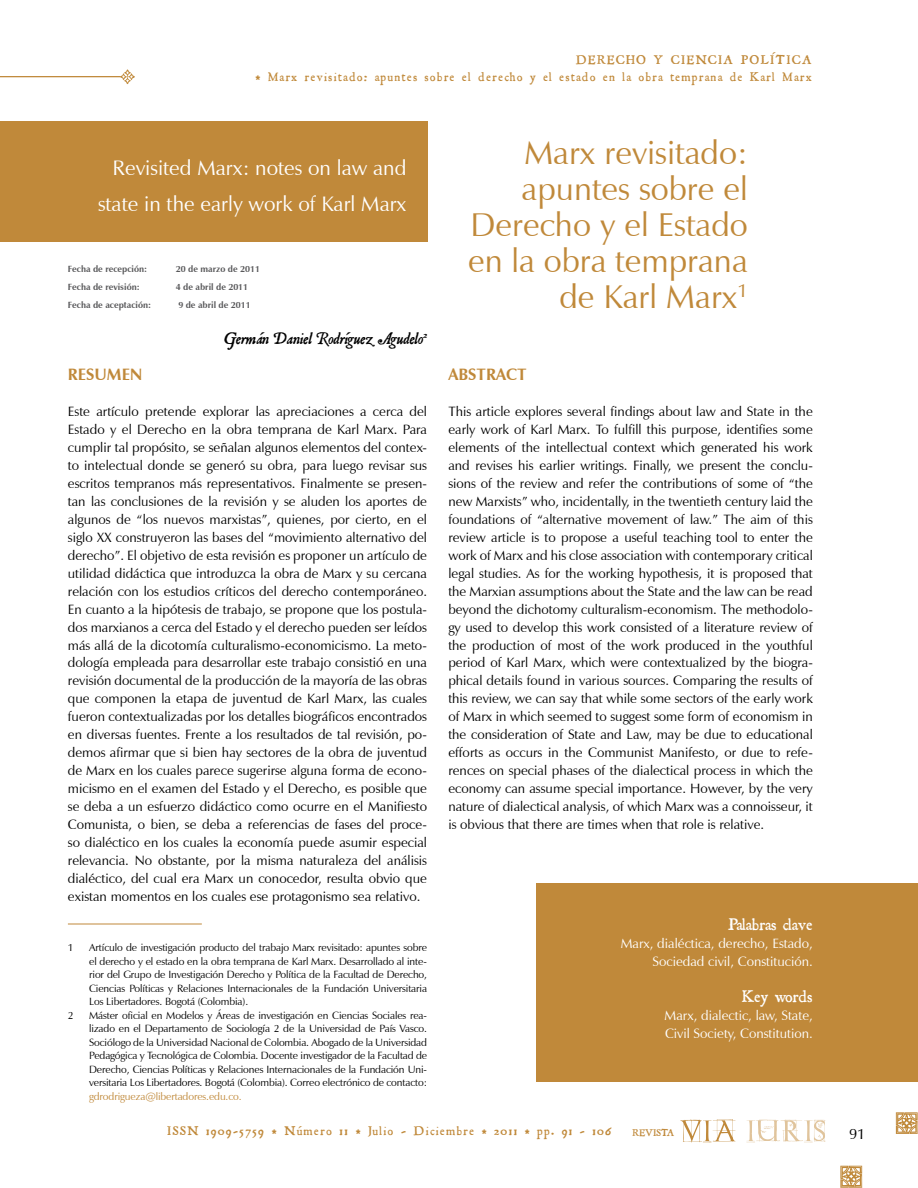
<style>
.page{position:relative;width:918px;height:1188px;background:#fff}
.page>*{position:absolute;margin:0;border:0;box-sizing:border-box;transform-origin:0 0}
.t1{font:33px/36px "Zapf Humanist 601 BT";color:#c0893a;text-align:right}
.t2{font:21px/36px "Zapf Humanist 601 BT";color:#fff;text-align:right}
.t3{font:italic 18px "Roman Antique";color:#000}
.t4{font:18px "Roman Antique";color:#fff}
.t5{font:700 16.5px "Zapf Humanist 601 BT";color:#c0893a}
.t6{font:15px "Zapf Humanist 601 BT";color:#000}
.t7{font:13.5px/18px "Zapf Humanist 601 BT";color:#000;text-align:justify}
.t8{font:13.5px/16.5px "Roman Antique";letter-spacing:.1em;color:#c0893a;text-align:right}
.t9{font:13.5px/18px "Zapf Humanist 601 BT";color:#fff;text-align:right}
.t10{font:10.5px/13.5px "Zapf Humanist 601 BT";letter-spacing:-.01em;color:#000;text-align:justify}
.t11{font:10.5px "Zapf Humanist 601 BT";letter-spacing:-.01em;color:#c0893a}
.t12{font:10.5px "Roman Antique";color:#c0893a}
.t13{font:700 9px "Zapf Humanist 601 BT";color:#58585a}
</style>
<div class="page">
<svg style="left:120px;top:69px;width:15px;height:15px"></svg>
<svg style="left:896px;top:1112px;width:22px;height:22px"></svg>
<svg style="left:840px;top:1166px;width:22px;height:22px"></svg>
<svg style="left:746px;top:1119px;width:80px;height:24px"></svg>
<svg style="left:680px;top:1119px;width:55px;height:24px"></svg>
<hr style="left:0;top:76px;width:121px;height:1px;background:#c0893a">
<div style="left:0;top:121px;width:427px;height:121px;background:#c0893a"></div>
<div style="left:537px;top:884px;width:381px;height:198px;background:#c0893a"></div>
<hr style="left:68px;top:924px;width:134px;height:1px;background:#c0893a">
<p class="t8" style="left:255px;top:52px;width:558px">DERECHO Y CIENCIA POLÍTICA<br>* Marx revisitado: apuntes sobre el derecho y el estado en la obra temprana de Karl Marx</p>
<h2 class="t2" style="left:98px;top:149px;width:310px">Revisited Marx: notes on law and state in the early work of Karl Marx</h2>
<p class="t13" style="left:68px;top:263px;width:81px">Fecha de recepción:</p>
<p class="t13" style="left:176px;top:263px;width:86px">20 de marzo de 2011</p>
<p class="t13" style="left:68px;top:281px;width:73px">Fecha de revisión:</p>
<p class="t13" style="left:176px;top:281px;width:74px">4 de abril de 2011</p>
<p class="t13" style="left:68px;top:299px;width:85px">Fecha de aceptación:</p>
<p class="t13" style="left:178px;top:299px;width:74px">9 de abril de 2011</p>
<h3 class="t3" style="left:223px;top:327px;width:205px">Germán Daniel Rodríguez Agudelo<sup>2</sup></h3>
<p class="t5" style="left:68px;top:364px;width:76px">RESUMEN</p>
<p class="t7" style="left:68px;top:402px;width:361px">Este artículo pretende explorar las apreciaciones a cerca del Estado y el Derecho en la obra temprana de Karl Marx. Para cumplir tal propósito, se señalan algunos elementos del contex&shy;to intelectual donde se generó su obra, para luego revisar sus escritos tempranos más representativos. Finalmente se presen&shy;tan las conclusiones de la revisión y se aluden los aportes de algunos de “los nuevos marxistas”, quienes, por cierto, en el siglo XX construyeron las bases del “movimiento alternativo del derecho”. El objetivo de esta revisión es proponer un artículo de utilidad didáctica que introduzca la obra de Marx y su cercana relación con los estudios críticos del derecho contemporáneo.<br>En cuanto a la hipótesis de trabajo, se propone que los postula&shy;dos marxianos a cerca del Estado y el derecho pueden ser leídos más allá de la dicotomía culturalismo-economicismo. La meto&shy;dología empleada para desarrollar este trabajo consistió en una revisión documental de la producción de la mayoría de las obras que componen la etapa de juventud de Karl Marx, las cuales fueron contextualizadas por los detalles biográficos encontrados en diversas fuentes. Frente a los resultados de tal revisión, po&shy;demos afirmar que si bien hay sectores de la obra de juventud de Marx en los cuales parece sugerirse alguna forma de econo&shy;micismo en el examen del Estado y el Derecho, es posible que se deba a un esfuerzo didáctico como ocurre en el Manifiesto Comunista, o bien, se deba a referencias de fases del proce&shy;so dialéctico en los cuales la economía puede asumir especial relevancia. No obstante, por la misma naturaleza del análisis dialéctico, del cual era Marx un conocedor, resulta obvio que existan momentos en los cuales ese protagonismo sea relativo.</p>
<p class="t10" style="left:68px;top:941px;width:7px">1</p>
<p class="t10" style="left:89px;top:941px;width:339px">Artículo de investigación producto del trabajo Marx revisitado: apuntes sobre el derecho y el estado en la obra temprana de Karl Marx. Desarrollado al inte&shy;rior del Grupo de Investigación Derecho y Política de la Facultad de Derecho, Ciencias Políticas y Relaciones Internacionales de la Fundación Universitaria Los Libertadores. Bogotá (Colombia).</p>
<p class="t10" style="left:68px;top:1008px;width:7px">2</p>
<p class="t10" style="left:89px;top:1008px;width:340px">Máster oficial en Modelos y Áreas de investigación en Ciencias Sociales rea&shy;lizado en el Departamento de Sociología 2 de la Universidad de País Vasco.<br>Sociólogo de la Universidad Nacional de Colombia. Abogado de la Universidad Pedagógica y Tecnológica de Colombia. Docente investigador de la Facultad de Derecho, Ciencias Políticas y Relaciones Internacionales de la Fundación Uni&shy;versitaria Los Libertadores. Bogotá (Colombia). Correo electrónico de contacto:</p>
<p class="t11" style="left:89px;top:1089px;width:154px">gdrodrigueza@libertadores.edu.co.</p>
<h1 class="t1" style="left:468px;top:134px;width:281px">Marx revisitado: apuntes sobre el<br>Derecho y el Estado en la obra temprana de Karl Marx<sup>1</sup></h1>
<p class="t5" style="left:448px;top:364px;width:80px">ABSTRACT</p>
<p class="t7" style="left:448px;top:402px;width:366px">This article explores several findings about law and State in the early work of Karl Marx. To fulfill this purpose, identifies some elements of the intellectual context which generated his work and revises his earlier writings. Finally, we present the conclu&shy;sions of the review and refer the contributions of some of “the new Marxists” who, incidentally, in the twentieth century laid the foundations of “alternative movement of law.” The aim of this review article is to propose a useful teaching tool to enter the work of Marx and his close association with contemporary critical legal studies. As for the working hypothesis, it is proposed that the Marxian assumptions about the State and the law can be read beyond the dichotomy culturalism-economism. The methodolo&shy;gy used to develop this work consisted of a literature review of the production of most of the work produced in the youthful period of Karl Marx, which were contextualized by the biogra&shy;phical details found in various sources. Comparing the results of this review, we can say that while some sectors of the early work of Marx in which seemed to suggest some form of economism in the consideration of State and Law, may be due to educational efforts as occurs in the Communist Manifesto, or due to refe&shy;rences on special phases of the dialectical process in which the economy can assume special importance. However, by the very nature of dialectical analysis, of which Marx was a connoisseur, it is obvious that there are times when that role is relative.</p>
<h3 class="t4" style="left:728px;top:914px;width:86px">Palabras clave</h3>
<p class="t9" style="left:621px;top:934px;width:194px">Marx, dialéctica, derecho, Estado,<br>Sociedad civil, Constitución.</p>
<h3 class="t4" style="left:742px;top:986px;width:72px">Key words</h3>
<p class="t9" style="left:665px;top:1006px;width:150px;text-align:left">Marx, dialectic, law, State,<br>Civil Society, Constitution.</p>
<p class="t8" style="left:168px;top:1123px;width:446px">ISSN 1909-5759 * Número 11 * Julio - Diciembre * 2011 * pp. 91 - 106</p>
<p class="t12" style="left:632px;top:1126px;width:43px">REVISTA</p>
<p class="t6" style="left:849px;top:1125px;width:18px">91</p>
</div>
